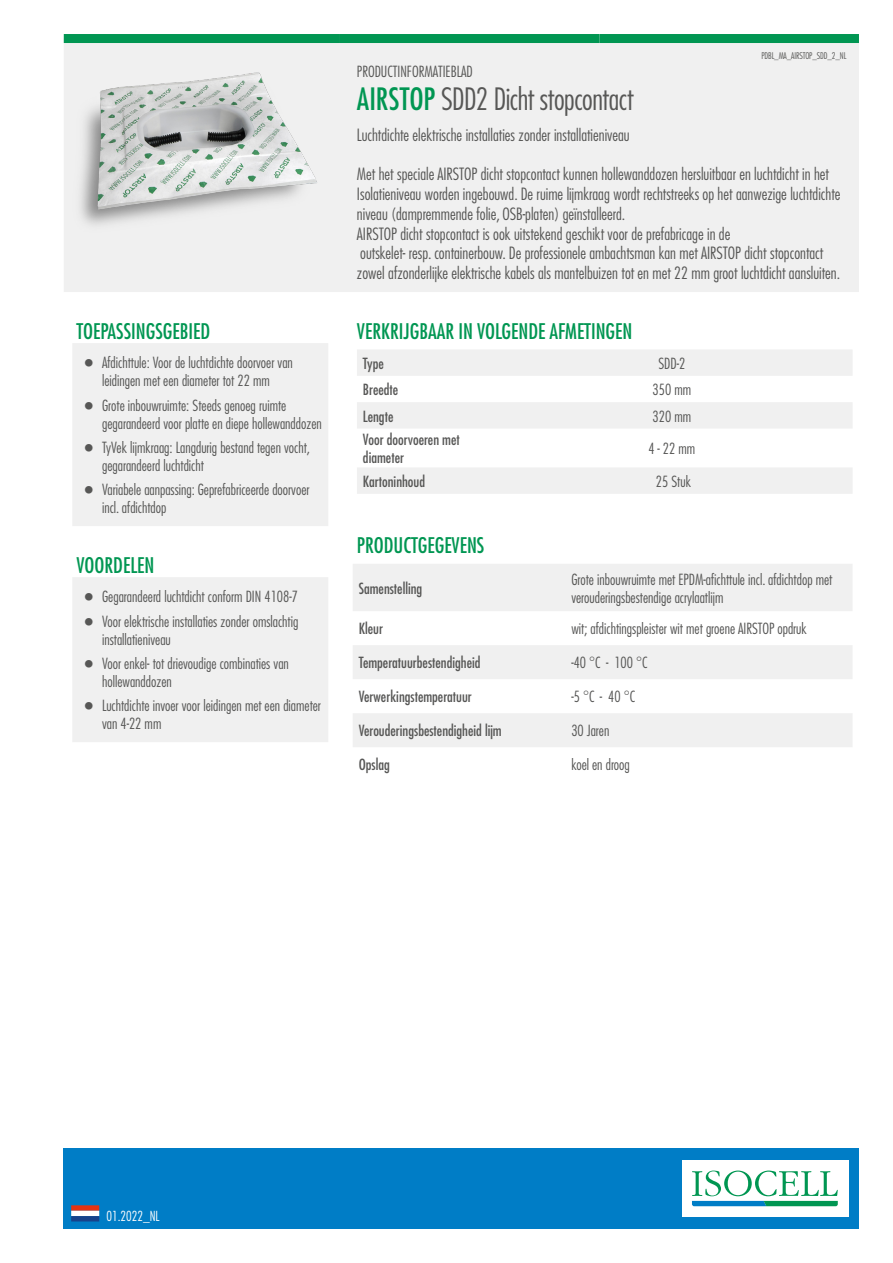
<style>
.page{position:relative;width:893px;height:1263px;background:#fff}
.page>*{position:absolute;margin:0;border:0;box-sizing:border-box;transform-origin:0 0}
.t1{font:300 condensed 30px "Futura LT Pro";letter-spacing:-.015em;color:#575756}
.t2{font:500 condensed 21px "Futura LT Pro";color:#009652}
.t3{font:300 condensed 16.5px/19.8px "Futura LT Pro";color:#575756}
.t4{font:300 condensed 15px/18px "Futura LT Pro";color:#575756}
.t5{font:500 condensed 15px/18px "Futura LT Pro";color:#575756}
.t6{font:300 condensed 13.5px "Futura LT Pro";color:#fff}
.t7{font:300 condensed 9px "Futura LT Pro";letter-spacing:-.01em;color:#575756}
.s1{font-weight:500;color:#009652}
</style>
<div class="page">
<div style="left:64px;top:1148px;width:795px;height:81px;background:#007dc6"></div>
<div style="left:682px;top:1160px;width:166px;height:57px;background:#fff"></div>
<svg style="left:692px;top:1170px;width:146px;height:36px"></svg>
<svg style="left:71px;top:1205px;width:28px;height:16px"></svg>
<div style="left:64px;top:43px;width:795px;height:249px;background:#f0f0f0"></div>
<div style="left:64px;top:34px;width:276px;height:9px;background:#009652"></div>
<div style="left:340px;top:34px;width:259px;height:9px;background:#009652"></div>
<div style="left:599px;top:34px;width:260px;height:9px;background:#009652"></div>
<svg style="left:72px;top:343px;width:256px;height:399px;fill:#f0f0f0"></svg>
<svg style="left:357px;top:350px;width:495px;height:144px;fill:#f0f0f0"></svg>
<svg style="left:353px;top:564px;width:499px;height:183px;fill:#f0f0f0"></svg>
<img style="left:64px;top:46px;width:281px;height:196px">
<svg style="left:85px;top:359px;width:8px;height:8px"></svg>
<svg style="left:85px;top:401px;width:8px;height:8px"></svg>
<svg style="left:85px;top:444px;width:8px;height:7px"></svg>
<svg style="left:85px;top:486px;width:8px;height:8px"></svg>
<svg style="left:85px;top:593px;width:8px;height:8px"></svg>
<svg style="left:85px;top:618px;width:8px;height:7px"></svg>
<svg style="left:85px;top:660px;width:8px;height:7px"></svg>
<svg style="left:85px;top:702px;width:8px;height:8px"></svg>
<h2 class="t2" style="left:77px;top:317px;width:135px">TOEPASSINGSGEBIED</h2>
<p class="t4" style="left:102px;top:354px;width:192px">Afdichttule: Voor de luchtdichte doorvoer van leidingen met een diameter tot 22 mm</p>
<p class="t4" style="left:102px;top:396px;width:221px">Grote inbouwruimte: Steeds genoeg ruimte gegarandeerd voor platte en diepe hollewanddozen</p>
<p class="t4" style="left:102px;top:438px;width:209px">TyVek lijmkraag: Langdurig bestand tegen vocht, gegarandeerd luchtdicht</p>
<p class="t4" style="left:102px;top:481px;width:209px">Variabele aanpassing: Geprefabriceerde doorvoer incl. afdichtdop</p>
<h2 class="t2" style="left:77px;top:551px;width:79px">VOORDELEN</h2>
<p class="t4" style="left:102px;top:584px;width:198px;line-height:24.5px">Gegarandeerd luchtdicht conform DIN 4108-7<br>Voor elektrische installaties zonder omslachtig</p>
<p class="t4" style="left:102px;top:627px;width:188px;line-height:24.5px">installatieniveau<br>Voor enkel- tot drievoudige combinaties van</p>
<p class="t4" style="left:102px;top:669px;width:220px;line-height:24.5px">hollewanddozen<br>Luchtdichte invoer voor leidingen met een diameter</p>
<p class="t4" style="left:102px;top:715px;width:61px">van 4-22 mm</p>
<p class="t4" style="left:357px;top:62px;width:117px">PRODUCTINFORMATIEBLAD</p>
<p class="t7" style="left:761px;top:50px;width:86px">PDBL_MA_AIRSTOP_SDD_2_NL</p>
<h1 class="t1" style="left:357px;top:80px;width:278px"><span class="s1">AIRSTOP</span> SDD2 Dicht stopcontact</h1>
<p class="t3" style="left:357px;top:125px;width:274px">Luchtdichte elektrische installaties zonder installatieniveau</p>
<p class="t3" style="left:357px;top:164px;width:485px">Met het speciale AIRSTOP dicht stopcontact kunnen hollewanddozen hersluitbaar en luchtdicht in het Isolatieniveau worden ingebouwd. De ruime lijmkraag wordt rechtstreeks op het aanwezige luchtdichte niveau (dampremmende folie, OSB-platen) geïnstalleerd.<br>AIRSTOP dicht stopcontact is ook uitstekend geschikt voor de prefabricage in de<br>outskelet- resp. containerbouw. De professionele ambachtsman kan met AIRSTOP dicht stopcontact zowel afzonderlijke elektrische kabels als mantelbuizen tot en met 22 mm groot luchtdicht aansluiten.</p>
<h2 class="t2" style="left:357px;top:317px;width:277px">VERKRIJGBAAR IN VOLGENDE AFMETINGEN</h2>
<p class="t5" style="left:363px;top:354px;width:23px">Type</p>
<p class="t4" style="left:658px;top:354px;width:28px">SDD-2</p>
<p class="t5" style="left:363px;top:380px;width:37px">Breedte</p>
<p class="t4" style="left:653px;top:381px;width:40px">350 mm</p>
<p class="t5" style="left:363px;top:407px;width:32px">Lengte</p>
<p class="t4" style="left:653px;top:407px;width:40px">320 mm</p>
<p class="t5" style="left:363px;top:430px;width:98px">Voor doorvoeren met diameter</p>
<p class="t4" style="left:648px;top:440px;width:48px">4 - 22 mm</p>
<p class="t5" style="left:363px;top:472px;width:64px">Kartoninhoud</p>
<p class="t4" style="left:656px;top:472px;width:37px">25 Stuk</p>
<h2 class="t2" style="left:357px;top:531px;width:129px">PRODUCTGEGEVENS</h2>
<p class="t5" style="left:359px;top:579px;width:65px">Samenstelling</p>
<p class="t4" style="left:571px;top:570px;width:262px">Grote inbouwruimte met EPDM-afichttule incl. afdichtdop met verouderingsbestendige acrylaatlijm</p>
<p class="t5" style="left:359px;top:619px;width:26px">Kleur</p>
<p class="t4" style="left:571px;top:620px;width:237px">wit; afdichtingspleister wit met groene AIRSTOP opdruk</p>
<p class="t5" style="left:359px;top:653px;width:123px">Temperatuurbestendigheid</p>
<p class="t4" style="left:571px;top:654px;width:78px">-40 °C - 100 °C</p>
<p class="t5" style="left:359px;top:687px;width:115px">Verwerkingstemperatuur</p>
<p class="t4" style="left:571px;top:688px;width:65px">-5 °C - 40 °C</p>
<p class="t5" style="left:359px;top:721px;width:145px">Verouderingsbestendigheid lijm</p>
<p class="t4" style="left:571px;top:722px;width:40px">30 Jaren</p>
<p class="t5" style="left:359px;top:756px;width:33px">Opslag</p>
<p class="t4" style="left:571px;top:756px;width:60px">koel en droog</p>
<p class="t6" style="left:107px;top:1208px;width:55px">01.2022_NL</p>
</div>
